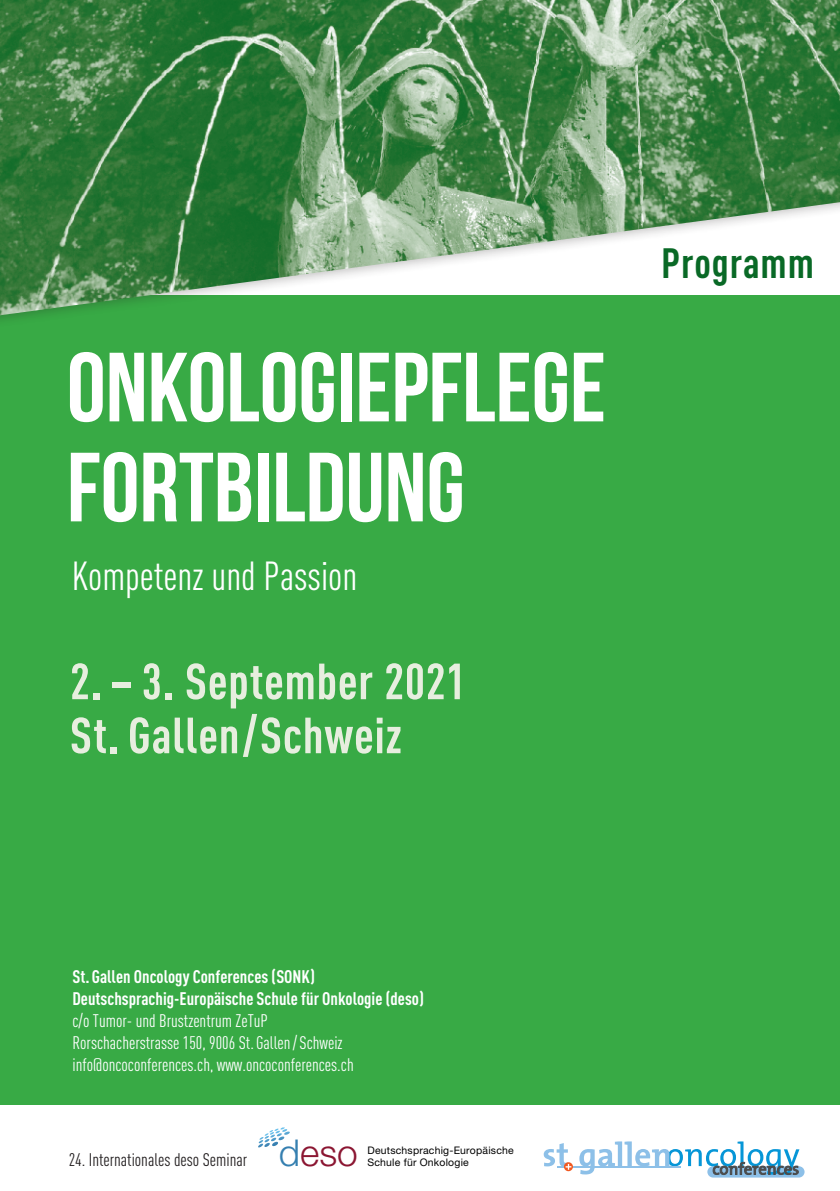
<style>
.page{position:relative;width:840px;height:1191px;background:#fff}
.page>*{position:absolute;margin:0;border:0;box-sizing:border-box;transform-origin:0 0}
.t1{font:700 98px/100px "Bebas Neue";color:#fff}
.t2{font:700 50px/54px "DIN Cond";letter-spacing:.015em;color:#e7eedf}
.t3{font:700 41.8px "DIN Cond";letter-spacing:.02em;color:#096926}
.t4{font:40px "DIN Cond";color:#fff}
.t5{font:300 37px "Helvetica Neue";color:#8b1632}
.t6{font:18px/22px "DIN Cond";color:#fff}
.t7{font:700 18px/22px "DIN Cond";color:#fff}
.t8{font:18px "DIN Cond";color:#231f20}
.t9{font:10.4px "Helvetica Neue";letter-spacing:.02em;color:#000}
.s1{color:#357fb0}
</style>
<div class="page">
<div style="left:0;top:0;width:839px;height:1191px;background:#38aa45"></div>
<img style="left:0;top:0;width:839px;height:315px">
<div style="left:0;top:1106px;width:839px;height:85px;background:#fff"></div>
<svg style="left:707px;top:1166px;width:97px;height:11px"></svg>
<hr style="left:556px;top:1166px;width:124px;height:1px;background:#8dc0e8">
<svg style="left:579px;top:1141px;width:220px;height:33px"></svg>
<svg style="left:563px;top:1162px;width:9px;height:9px"></svg>
<svg style="left:543px;top:1143px;width:28px;height:26px"></svg>
<svg style="left:258px;top:1127px;width:31px;height:20px"></svg>
<h1 class="t1" style="left:67px;top:336px;width:540px">ONKOLOGIEPFLEGE<br>FORTBILDUNG</h1>
<h3 class="t4" style="left:72px;top:552px;width:287px">Kompetenz und Passion</h3>
<h2 class="t2" style="left:70px;top:653px;width:397px">2. – 3. September 2021<br>St. Gallen/Schweiz</h2>
<h3 class="t3" style="left:660px;top:238px;width:154px">Programm</h3>
<p class="t7" style="left:72px;top:965px;width:352px">St. Gallen Oncology Conferences (SONK)<br>Deutschsprachig-Europäische Schule für Onkologie (deso)</p>
<p class="t6" style="left:72px;top:1009px;width:282px">c/o Tumor- und Brustzentrum ZeTuP<br>Rorschacherstrasse 150, 9006 St. Gallen/Schweiz info@oncoconferences.ch, www.oncoconferences.ch</p>
<h3 class="t5" style="left:279px;top:1123px;width:80px"><span class="s1">d</span>eso</h3>
<p class="t9" style="left:367px;top:1142px;width:148px">Deutschsprachig-Europäische</p>
<p class="t8" style="left:69px;top:1149px;width:180px">24. Internationales deso Seminar</p>
<p class="t9" style="left:367px;top:1154px;width:103px">Schule für Onkologie</p>
</div>
